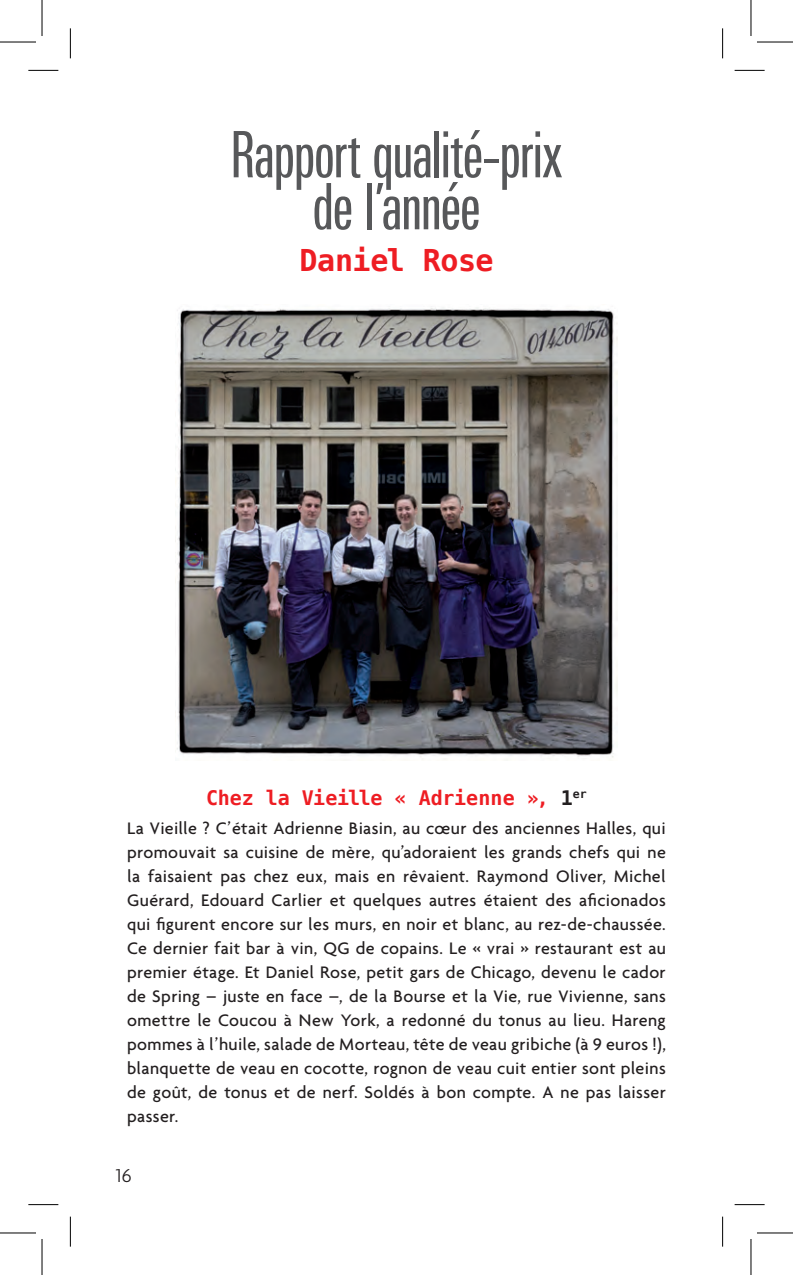
<style>
.page{position:relative;width:793px;height:1275px;background:#fff}
.page>*{position:absolute;margin:0;border:0;box-sizing:border-box;transform-origin:0 0}
.t1{font:64px/52px "Linotype Univers Comp";letter-spacing:-.01em;color:#57585a;text-align:center}
.t2{font:700 30px "Menlo";letter-spacing:-.015em;color:#ee1d23}
.t3{font:700 20px "Menlo";letter-spacing:-.01em;color:#ee1d23}
.t4{font:300 20px "Agenda";color:#231f20}
.t5{font:500 18px/24px "Agenda";letter-spacing:.02em;color:#231f20;text-align:justify}
.s1{color:#231f20}
</style>
<div class="page">
<img style="left:177px;top:306px;width:440px;height:454px">
<hr style="left:28px;top:70px;width:30px;height:1px;background:#000">
<hr style="left:734px;top:70px;width:30px;height:1px;background:#000">
<hr style="left:28px;top:1204px;width:30px;height:1px;background:#000">
<hr style="left:734px;top:1204px;width:30px;height:1px;background:#000">
<hr style="left:70px;top:28px;width:1px;height:30px;background:#000">
<hr style="left:70px;top:1216px;width:1px;height:30px;background:#000">
<hr style="left:722px;top:28px;width:1px;height:30px;background:#000">
<hr style="left:722px;top:1216px;width:1px;height:30px;background:#000">
<hr style="left:0;top:42px;width:36px;height:1px;background:#000">
<hr style="left:757px;top:42px;width:36px;height:1px;background:#000">
<hr style="left:0;top:1232px;width:36px;height:1px;background:#000">
<hr style="left:757px;top:1232px;width:36px;height:1px;background:#000">
<hr style="left:42px;top:0;width:1px;height:36px;background:#000">
<hr style="left:42px;top:1239px;width:1px;height:36px;background:#000">
<hr style="left:750px;top:0;width:1px;height:36px;background:#000">
<hr style="left:750px;top:1239px;width:1px;height:36px;background:#000">
<h1 class="t1" style="left:231px;top:129px;width:333px">Rapport qualité-prix de l’année</h1>
<h2 class="t2" style="left:299px;top:240px;width:196px">Daniel Rose</h2>
<p class="t3" style="left:206px;top:783px;width:382px">Chez la Vieille « Adrienne », <span class="s1">1</span><sup>er</sup></p>
<p class="t5" style="left:127px;top:816px;width:540px">La Vieille ? C’était Adrienne Biasin, au cœur des anciennes Halles, qui promouvait sa cuisine de mère, qu’adoraient les grands chefs qui ne la faisaient pas chez eux, mais en rêvaient. Raymond Oliver, Michel Guérard, Edouard Carlier et quelques autres étaient des aficionados qui figurent encore sur les murs, en noir et blanc, au rez-de-chaussée.<br>Ce dernier fait bar à vin, QG de copains. Le « vrai » restaurant est au premier étage. Et Daniel Rose, petit gars de Chicago, devenu le cador de Spring – juste en face –, de la Bourse et la Vie, rue Vivienne, sans omettre le Coucou à New York, a redonné du tonus au lieu. Hareng pommes à l’huile, salade de Morteau, tête de veau gribiche (à 9 euros !), blanquette de veau en cocotte, rognon de veau cuit entier sont pleins de goût, de tonus et de nerf. Soldés à bon compte. A ne pas laisser passer.</p>
<p class="t4" style="left:116px;top:1163px;width:17px">16</p>
</div>
